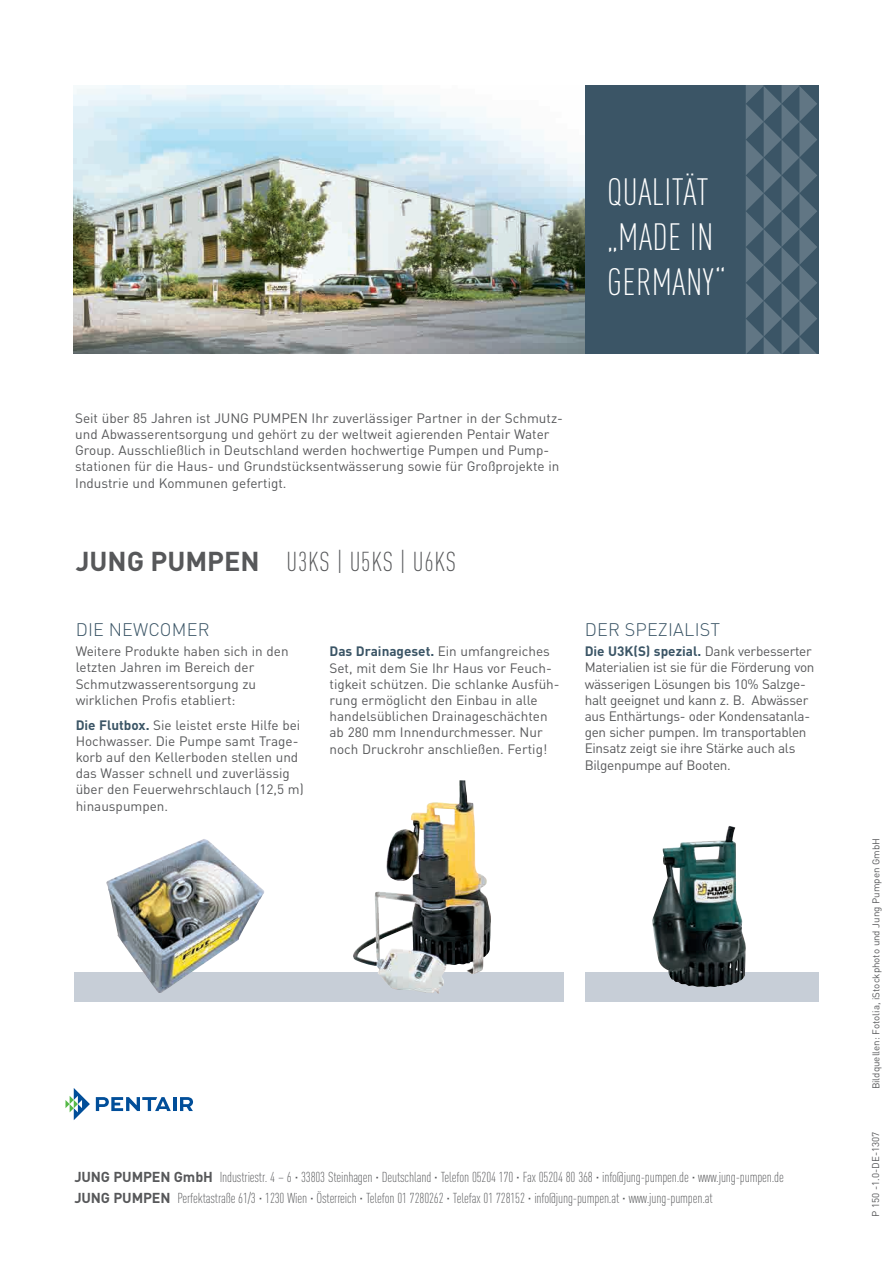
<style>
.page{position:relative;width:893px;height:1263px;background:#fff}
.page>*{position:absolute;margin:0;border:0;box-sizing:border-box;transform-origin:0 0}
.t1{font:300 condensed 37.5px/45px "DIN Pro";letter-spacing:.01em;color:#fff}
.t2{font:300 condensed 27px "DIN Pro";letter-spacing:.03em;color:#57585a}
.t3{font:300 18px "DIN Pro";letter-spacing:.01em;color:#3b5566}
.t4{font:300 condensed 14.25px "DIN Pro";letter-spacing:-.01em;color:#57585a}
.t5{font:700 14.25px "DIN Pro";color:#57585a}
.t6{font:13.5px/16.2px "DIN Pro";color:#57585a}
.t7{font:13.5px/16.2px "DIN Pro";letter-spacing:-.02em;color:#57585a}
.t8{font:9.75px "DIN Pro";color:#57585a}
.s1{font-weight:700;font-stretch:normal}
.s2{font-weight:700;color:#3b5566}
</style>
<div class="page">
<svg style="left:65px;top:1088px;width:25px;height:32px"></svg>
<svg style="left:96px;top:1097px;width:75px;height:14px"></svg>
<hr style="left:173px;top:1097px;width:3px;height:14px;background:#014e99">
<svg style="left:180px;top:1097px;width:13px;height:14px"></svg>
<img style="left:73px;top:85px;width:512px;height:269px">
<div style="left:585px;top:85px;width:234px;height:269px;background:#3b5566"></div>
<svg style="left:746px;top:85px;width:71px;height:269px"></svg>
<div style="left:74px;top:972px;width:489px;height:30px;background:#c7ced7"></div>
<div style="left:585px;top:972px;width:234px;height:30px;background:#c7ced7"></div>
<img style="left:353px;top:780px;width:138px;height:214px">
<img style="left:106px;top:839px;width:158px;height:154px">
<img style="left:652px;top:826px;width:94px;height:161px">
<h1 class="t1" style="left:607px;top:167px;width:120px">Qualität „Made in<br>Germany“</h1>
<p class="t6" style="left:75px;top:408px;width:156px">Seit über 85 Jahren ist JUNG</p>
<p class="t6" style="left:75px;top:408px;width:489px;text-indent:178px">PU MPEN Ihr zuverlässiger Partner in der Schmutz&shy;und Abwasserentsorgung und gehört zu der weltweit agierenden Pentair Water Group. Ausschließlich in Deutschland werden hochwertige Pumpen und Pump&shy;stationen für die Haus- und Grundstücksentwässerung sowie für Großprojekte in Industrie und Kommunen gefertigt.</p>
<h2 class="t2" style="left:76px;top:543px;width:382px"><span class="s1">jung pumpen</span> U3KS | U5KS | U6KS</h2>
<h3 class="t3" style="left:76px;top:615px;width:135px">DIE NEWCOMER</h3>
<p class="t6" style="left:76px;top:642px;width:214px">Weitere Produkte haben sich in den letzten Jahren im Bereich der<br>Schmutzwasserentsorgung zu wirklichen Profis etabliert:</p>
<p class="t6" style="left:76px;top:715px;width:229px"><span class="s2">Die Flutbox.</span> Sie leistet erste H ilfe bei H ochwasser. D ie Pumpe samt Trage&shy;korb auf den Kellerboden stellen und das Wasser schnell und zuverlässig über den Feuerwehrschlauch (12,5 m) hinauspumpen.</p>
<p class="t6" style="left:330px;top:642px;width:232px"><span class="s2">Das Drainageset.</span> Ein umfangreiches Set, mit dem Sie Ihr Haus vor Feuch&shy;tigkeit schützen. Die schlanke Ausfüh&shy;rung ermöglicht den Einbau in alle handelsüblichen Drainageschächten ab 280 mm Innendurchmesser. N ur noch Druckrohr anschließen. Fertig!</p>
<h3 class="t3" style="left:585px;top:615px;width:137px">DER SPEZIALIST</h3>
<p class="t7" style="left:585px;top:642px;width:231px"><span class="s2">Die U3K(S) spezial.</span> Dank verbesserter Materialien ist sie für die Förderung von wässerigen Lösungen bis 10% Salzge&shy;halt geeignet und kann z. B. Abwässer aus Enthärtungs- oder Kondensatanla&shy;gen sicher pumpen. Im transportablen Einsatz zeigt sie ihre Stärke auch als Bilgenpumpe auf Booten.</p>
<p class="t5" style="left:74px;top:1165px;width:10px">JUNG</p>
<p class="t5" style="left:114px;top:1165px;width:11px">PUMPEN</p>
<p class="t4" style="left:174px;top:1167px;width:611px"><span class="s1">GmbH</span> Industriestr. 4 – 6 · 33803 Steinhagen · Deutschland · Telefon 05204 170 · Fax 05204 80 368 · info@jung-pumpen.de · www.jung-pumpen.de</p>
<p class="t5" style="left:74px;top:1186px;width:10px">JUNG</p>
<p class="t5" style="left:114px;top:1186px;width:9px">PUMPEN</p>
<p class="t4" style="left:177px;top:1188px;width:537px">Perfektastraße 61/3 · 1230 Wien · Österreich · Telefon 01 7280262 · Telefax 01 728152 · info@jung-pumpen.at · www.jung-pumpen.at</p>
<p class="t8" style="left:868px;top:1089px;width:251px;rotate:-90deg">Bildquellen: Fotolia, iStockphoto und Jung Pumpen GmbH</p>
<p class="t8" style="left:868px;top:1216px;width:86px;rotate:-90deg">P 150 -1.0-DE-1307</p>
</div>
